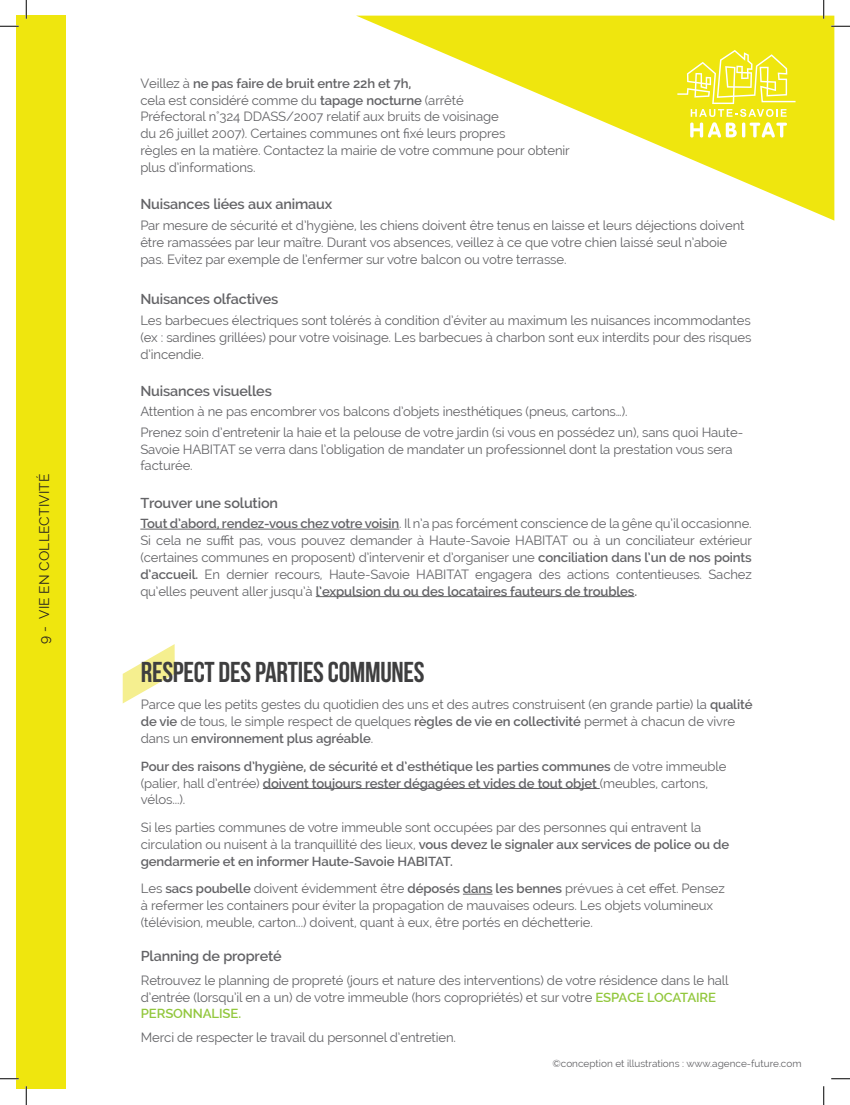
<style>
.page{position:relative;width:850px;height:1105px;background:#fff}
.page>*{position:absolute;margin:0;border:0;box-sizing:border-box;transform-origin:0 0}
.sous-titre2{font:28.75px "Bebas Neue";letter-spacing:-.01em;color:#3e3e3f}
.sous-titre2-2{font:600 14.38px "Raleway";letter-spacing:-.01em;color:#636366}
.LABEUR_2{font:13.75px "Raleway";letter-spacing:.01em;color:#231f20}
.sous-titre2-3{font:13.12px/16.9px "Raleway";letter-spacing:-.01em;color:#636366}
.sous-titre2-4{font:600 13.12px/16.9px "Raleway";letter-spacing:-.01em;color:#636366}
.LABEUR_2-2{font:10px "Raleway";color:#636366}
.s1{font-weight:600}
.s2{font-weight:400}
.s3{font-weight:600;color:#92c73d}
</style>
<div class="page">
<svg style="left:357px;top:16px;width:477px;height:205px"></svg>
<div style="left:16px;top:16px;width:49px;height:1073px;background:#efe60e"></div>
<svg style="left:677px;top:50px;width:118px;height:88px"></svg>
<svg style="left:123px;top:644px;width:52px;height:59px"></svg>
<hr style="left:140px;top:529px;width:259px;height:1px;background:#636366">
<hr style="left:316px;top:596px;width:318px;height:1px;background:#636366">
<hr style="left:263px;top:788px;width:337px;height:1px;background:#636366">
<svg style="left:463px;top:894px;width:29px;height:1px"></svg>
<svg style="left:0;top:25px;width:19px;height:2px"></svg>
<svg style="left:831px;top:25px;width:19px;height:2px"></svg>
<svg style="left:0;top:1078px;width:19px;height:1px"></svg>
<svg style="left:831px;top:1078px;width:19px;height:1px"></svg>
<svg style="left:25px;top:0;width:2px;height:19px"></svg>
<svg style="left:25px;top:1086px;width:2px;height:19px"></svg>
<svg style="left:823px;top:0;width:1px;height:19px"></svg>
<svg style="left:823px;top:1086px;width:1px;height:19px"></svg>
<p class="LABEUR_2" style="left:36px;top:644px;width:171px;rotate:-90deg">9 - VIE EN COLLECTIVITÉ</p>
<p class="sous-titre2-3" style="left:140px;top:75px;width:431px">Veillez à <span class="s1">ne pas faire de bruit entre 22h et 7h,<br></span>cela est considéré comme du <span class="s1">tapage nocturne</span> (arrêté<br>Préfectoral n°324 DDASS/2007 relatif aux bruits de voisinage<br>du 26 juillet 2007). Certaines communes ont fixé leurs propres<br>règles en la matière. Contactez la mairie de votre commune pour obtenir plus d’informations.</p>
<p class="sous-titre2-2" style="left:140px;top:196px;width:193px">Nuisances liées aux animaux</p>
<p class="sous-titre2-3" style="left:140px;top:217px;width:605px">Par mesure de sécurité et d’hygiène, les chiens doivent être tenus en laisse et leurs déjections doivent être ramassées par leur maître. Durant vos absences, veillez à ce que votre chien laissé seul n’aboie pas. Evitez par exemple de l’enfermer sur votre balcon ou votre terrasse.</p>
<p class="sous-titre2-2" style="left:140px;top:291px;width:140px">Nuisances olfactives</p>
<p class="sous-titre2-3" style="left:140px;top:312px;width:612px;text-align:justify">Les barbecues électriques sont tolérés à condition d’éviter au maximum les nuisances incommodantes (ex : sardines grillées) pour votre voisinage. Les barbecues à charbon sont eux interdits pour des risques d’incendie.</p>
<p class="sous-titre2-2" style="left:140px;top:382px;width:133px">Nuisances visuelles</p>
<p class="sous-titre2-3" style="left:140px;top:403px;width:489px">Attention à ne pas encombrer vos balcons d’objets inesthétiques (pneus, cartons…).</p>
<p class="sous-titre2-3" style="left:140px;top:424px;width:604px">Prenez soin d’entretenir la haie et la pelouse de votre jardin (si vous en possédez un), sans quoi Haute-<br>Savoie HABITAT se verra dans l’obligation de mandater un professionnel dont la prestation vous sera facturée.</p>
<p class="sous-titre2-2" style="left:140px;top:494px;width:139px">Trouver une solution</p>
<p class="sous-titre2-3" style="left:140px;top:515px;width:613px;text-align:justify"><span class="s1">Tout d’abord, rendez-vous chez votre voisin</span>. Il n’a pas forcément conscience de la gêne qu’il occasionne.<br>Si cela ne suffit pas, vous pouvez demander à Haute-Savoie HABITAT ou à un conciliateur extérieur (certaines communes en proposent) d’intervenir et d’organiser une <span class="s1">conciliation dans l’un de nos points d’accueil.</span> En dernier recours, Haute-Savoie HABITAT engagera des actions contentieuses. Sachez qu’elles peuvent aller jusqu’à <span class="s1">l’expulsion du ou des locataires fauteurs de troubles.</span></p>
<p class="sous-titre2" style="left:141px;top:656px;width:285px">RESPECT DES PARTIES COMMUNES</p>
<p class="sous-titre2-3" style="left:141px;top:696px;width:613px">Parce que les petits gestes du quotidien des uns et des autres construisent (en grande partie) la <span class="s1">qualité de vie</span> de tous, le simple respect de quelques <span class="s1">règles de vie en collectivité</span> permet à chacun de vivre dans un <span class="s1">environnement plus agréable</span>.</p>
<p class="sous-titre2-4" style="left:141px;top:758px;width:587px">Pour des raisons d’hygiène, de sécurité et d’esthétique les parties communes <span class="s2">de votre immeuble (palier, hall d’entrée)</span> doivent toujours rester dégagées et vides de tout objet <span class="s2">(meubles, cartons, vélos...).</span></p>
<p class="sous-titre2-3" style="left:141px;top:819px;width:590px">Si les parties communes de votre immeuble sont occupées par des personnes qui entravent la circulation ou nuisent à la tranquillité des lieux, <span class="s1">vous devez le signaler aux services de police ou de gendarmerie et en informer Haute-Savoie HABITAT.</span></p>
<p class="sous-titre2-3" style="left:141px;top:880px;width:585px">Les <span class="s1">sacs poubelle</span> doivent évidemment être <span class="s1">déposés dans les bennes</span> prévues à cet effet. Pensez à refermer les containers pour éviter la propagation de mauvaises odeurs. Les objets volumineux (télévision, meuble, carton...) doivent, quant à eux, être portés en déchetterie.</p>
<p class="sous-titre2-2" style="left:141px;top:947px;width:142px">Planning de propreté</p>
<p class="sous-titre2-3" style="left:141px;top:971px;width:589px">Retrouvez le planning de propreté (jours et nature des interventions) de votre résidence dans le hall d’entrée (lorsqu’il en a un) de votre immeuble (hors copropriétés) et sur votre <span class="s3">ESPACE LOCATAIRE<br>PERSONNALISE.</span></p>
<p class="sous-titre2-3" style="left:141px;top:1029px;width:317px">Merci de respecter le travail du personnel d’entretien.</p>
<p class="LABEUR_2-2" style="left:552px;top:1057px;width:250px">©conception et illustrations : www.agence-future.com</p>
</div>
